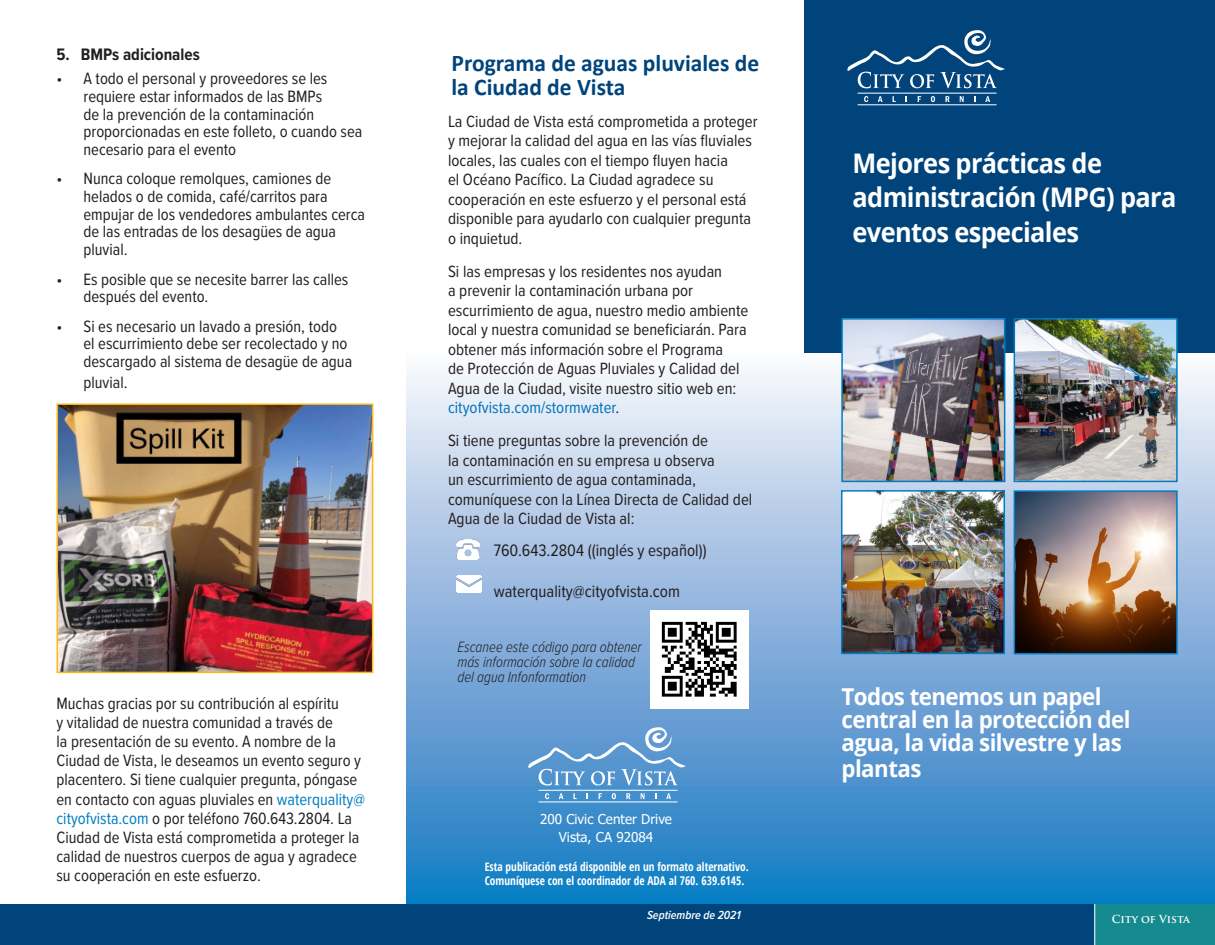
<style>
.page{position:relative;width:1215px;height:945px;background:#fff}
.page>*{position:absolute;margin:0;border:0;box-sizing:border-box;transform-origin:0 0}
.t1{font:700 27px/34.5px "Open Sans";letter-spacing:-.025em;color:#fff;scale:.94 1}
.t2{font:700 24px/24px "Calibri";color:#00447b}
.t3{font:700 23.25px/23.2px "Open Sans";letter-spacing:-.025em;color:#fff;scale:.96 1}
.t4{font:17.25px "Proxima Nova Cond";color:#231f20}
.t5{font:700 17.25px "Proxima Nova Cond";color:#231f20}
.t6{font:17.1px/17.7px "Proxima Nova Cond";color:#231f20}
.t7{font:16.8px/19.5px "Proxima Nova Cond";color:#231f20}
.t8{font:italic 300 15.6px/15px "Proxima Nova Cond";color:#231f20;scale:.95 1}
.t9{font:13.5px/18px "Tahoma";color:#fff;text-align:center}
.t10{font:italic 600 12.15px "Proxima Nova Cond";color:#fff}
.t11{font:700 condensed 12px/14.4px "Open Sans";color:#fff;scale:.95 1}
.t12{font:700 10.8px "Trajan Pro";color:#fff}
.s1{color:#007cc2}
.s2{color:#0372bb}
.s3{font-size:11.7px}
</style>
<div class="page">
<div style="left:805px;top:0;width:410px;height:568px;background:#00447b"></div>
<svg style="left:407px;top:354px;width:808px;height:550px;background:#7aadda"></svg>
<img style="left:844px;top:321px;width:158px;height:158px">
<div style="left:841px;top:318px;width:164px;height:164px;border:2px solid #007cc2"></div>
<img style="left:1017px;top:321px;width:158px;height:158px">
<div style="left:1014px;top:318px;width:164px;height:164px;border:2px solid #007cc2"></div>
<img style="left:1017px;top:493px;width:158px;height:158px">
<div style="left:1014px;top:490px;width:164px;height:164px;border:2px solid #007cc2"></div>
<div style="left:0;top:904px;width:1215px;height:41px;background:#00447b"></div>
<div style="left:1094px;top:904px;width:121px;height:41px;background:#158a8f"></div>
<svg style="left:864px;top:96px;width:4px;height:6px"></svg>
<svg style="left:878px;top:96px;width:5px;height:6px"></svg>
<svg style="left:918px;top:96px;width:3px;height:6px"></svg>
<svg style="left:931px;top:96px;width:4px;height:6px"></svg>
<svg style="left:945px;top:96px;width:5px;height:6px"></svg>
<svg style="left:960px;top:96px;width:4px;height:6px"></svg>
<svg style="left:985px;top:96px;width:5px;height:6px"></svg>
<hr style="left:858px;top:104px;width:139px;height:1px;background:#fff">
<hr style="left:858px;top:93px;width:139px;height:1px;background:#fff">
<svg style="left:847px;top:30px;width:158px;height:58px"></svg>
<svg style="left:545px;top:793px;width:4px;height:6px"></svg>
<svg style="left:559px;top:793px;width:4px;height:6px"></svg>
<svg style="left:573px;top:793px;width:4px;height:6px"></svg>
<svg style="left:599px;top:793px;width:3px;height:6px"></svg>
<svg style="left:612px;top:793px;width:4px;height:6px"></svg>
<svg style="left:626px;top:793px;width:5px;height:6px"></svg>
<svg style="left:641px;top:793px;width:4px;height:6px"></svg>
<svg style="left:666px;top:793px;width:5px;height:6px"></svg>
<hr style="left:538px;top:801px;width:139px;height:1px;background:#fff">
<hr style="left:538px;top:790px;width:139px;height:1px;background:#fff">
<svg style="left:528px;top:727px;width:158px;height:59px;background:#70a4d6"></svg>
<img style="left:456px;top:575px;width:26px;height:18px">
<img style="left:456px;top:539px;width:24px;height:21px">
<hr style="left:1094px;top:904px;width:1px;height:41px;background:#fff">
<img style="left:844px;top:493px;width:158px;height:158px">
<div style="left:841px;top:490px;width:164px;height:164px;border:2px solid #007cc2"></div>
<img style="left:651px;top:611px;width:98px;height:98px">
<img style="left:59px;top:405px;width:312px;height:266px">
<div style="left:57px;top:403px;width:316px;height:270px;border:1px solid #fcb814"></div>
<p class="t5" style="left:57px;top:41px;width:145px">5. BMPs adicionales</p>
<p class="t6" style="left:84px;top:69px;width:280px;text-indent:-27px">• A todo el personal y proveedores se les requiere estar informados de las BMPs<br>de la prevención de la contaminación proporcionadas en este folleto, o cuando sea necesario para el evento</p>
<p class="t6" style="left:84px;top:169px;width:283px;text-indent:-27px">• Nunca coloque remolques, camiones de helados o de comida, café/carritos para empujar de los vendedores ambulantes cerca de las entradas de los desagües de agua pluvial.</p>
<p class="t6" style="left:84px;top:269px;width:266px;text-indent:-27px">• Es posible que se necesite barrer las calles después del evento.</p>
<p class="t6" style="left:84px;top:317px;width:270px;text-indent:-27px">• Si es necesario un lavado a presión, todo el escurrimiento debe ser recolectado y no descargado al sistema de desagüe de agua</p>
<p class="t6" style="left:84px;top:373px;width:46px">pluvial.</p>
<p class="t6" style="left:57px;top:693px;width:310px;line-height:19.2px">Muchas gracias por su contribución al espíritu<br>y vitalidad de nuestra comunidad a través de<br>la presentación de su evento. A nombre de la Ciudad de Vista, le deseamos un evento seguro y placentero. Si tiene cualquier pregunta, póngase en contacto con aguas pluviales en <span class="s1">waterquality@ cityofvista.com</span> o por teléfono 760.643.2804. La Ciudad de Vista está comprometida a proteger la calidad de nuestros cuerpos de agua y agradece su cooperación en este esfuerzo.</p>
<p class="t2" style="left:452px;top:51px;width:309px">Programa de aguas pluviales de la Ciudad de Vista</p>
<p class="t7" style="left:448px;top:111px;width:311px">La Ciudad de Vista está comprometida a proteger y mejorar la calidad del agua en las vías fluviales locales, las cuales con el tiempo fluyen hacia<br>el Océano Pacífico. La Ciudad agradece su cooperación en este esfuerzo y el personal está disponible para ayudarlo con cualquier pregunta o inquietud.</p>
<p class="t7" style="left:448px;top:261px;width:302px">Si las empresas y los residentes nos ayudan<br>a prevenir la contaminación urbana por escurrimiento de agua, nuestro medio ambiente local y nuestra comunidad se beneficiarán. Para obtener más información sobre el Programa<br>de Protección de Aguas Pluviales y Calidad del Agua de la Ciudad, visite nuestro sitio web en: <span class="s2">cityofvista.com/stormwater</span>.</p>
<p class="t7" style="left:448px;top:430px;width:306px">Si tiene preguntas sobre la prevención de<br>la contaminación en su empresa u observa<br>un escurrimiento de agua contaminada, comuníquese con la Línea Directa de Calidad del Agua de la Ciudad de Vista al:</p>
<p class="t4" style="left:494px;top:537px;width:214px">760.643.2804 ((inglés y español))</p>
<p class="t4" style="left:494px;top:579px;width:188px">waterquality@cityofvista.com</p>
<p class="t8" style="left:458px;top:638px;width:195px">Escanee este código para obtener más información sobre la calidad del agua Infonformation</p>
<p class="t9" style="left:540px;top:810px;width:134px">200 Civic Center Drive<br>Vista, CA 92084</p>
<p class="t11" style="left:485px;top:859px;width:280px"><span class="s3">E</span>sta publicación está disponible en un formato alternativo.<br>Comuníquese con el coordinador de ADA al 760. 639.6145.</p>
<p class="t10" style="left:647px;top:906px;width:95px">Septiembre de 2021</p>
<p class="t1" style="left:853px;top:145px;width:346px">Mejores prácticas de administración (MPG) para eventos especiales</p>
<p class="t3" style="left:842px;top:684px;width:303px">Todos tenemos un papel central en la protección del agua, la vida silvestre y las</p>
<p class="t3" style="left:842px;top:756px;width:85px">plantas</p>
<p class="t12" style="left:1112px;top:913px;width:80px">City of Vista</p>
</div>
